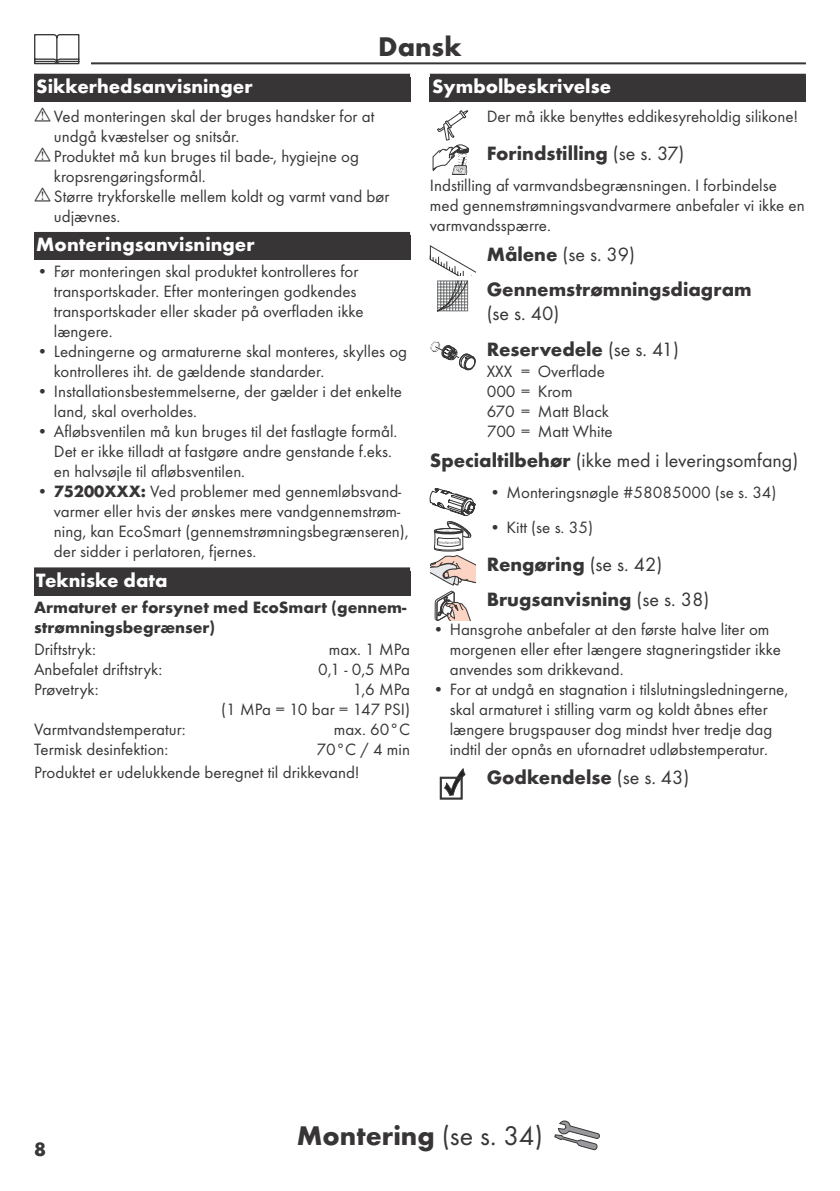
<style>
.page{position:relative;width:840px;height:1191px;background:#fff}
.page>*{position:absolute;margin:0;border:0;box-sizing:border-box;transform-origin:0 0}
.t1{font:700 28px "Futura TOT";color:#373535}
.t2{font:700 20px/35.4px "Futura TOT";color:#373535}
.t3{font:700 20px "Futura TOT";color:#fff}
.t4{font:20px "Futura TOT Boo";color:#373535}
.t5{font:17px/20px "Futura TOT Boo";color:#373535}
.t6{font:700 17px/20px "Futura TOT";color:#373535}
.s1{font-family:"Futura TOT";font-weight:700}
.s2{font-family:"Futura TOT Boo";font-weight:400}
</style>
<div class="page">
<hr style="left:34px;top:62px;width:771px;height:2px;background:#373535">
<div style="left:23px;top:34px;width:68px;height:34px;background:#fff"></div>
<svg style="left:34px;top:34px;width:45px;height:30px"></svg>
<svg style="left:554px;top:1120px;width:45px;height:30px"></svg>
<div style="left:34px;top:74px;width:376px;height:28px;background:#373535"></div>
<div style="left:34px;top:232px;width:376px;height:28px;background:#373535"></div>
<div style="left:34px;top:567px;width:376px;height:28px;background:#373535"></div>
<div style="left:429px;top:74px;width:376px;height:28px;background:#373535"></div>
<svg style="left:432px;top:110px;width:36px;height:65px"></svg>
<svg style="left:429px;top:245px;width:46px;height:66px"></svg>
<svg style="left:430px;top:340px;width:45px;height:30px"></svg>
<svg style="left:429px;top:488px;width:46px;height:97px"></svg>
<svg style="left:434px;top:591px;width:36px;height:30px"></svg>
<svg style="left:440px;top:769px;width:25px;height:30px"></svg>
<h1 class="t1" style="left:378px;top:29px;width:85px">Dansk</h1>
<p class="t3" style="left:36px;top:74px;width:218px">Sikkerhedsanvisninger</p>
<p class="t5" style="left:54px;top:106px;width:337px">Ved monteringen skal der bruges handsker for at undgå kvæstelser og snitsår.<br>Produktet må kun bruges til bade-, hygiejne og kropsrengøringsformål.<br>Større trykforskelle mellem koldt og varmt vand bør udjævnes.</p>
<p class="t3" style="left:36px;top:232px;width:220px">Monteringsanvisninger</p>
<p class="t5" style="left:54px;top:261px;width:311px;text-indent:-17px">• Før monteringen skal produktet kontrolleres for transportskader. Efter monteringen godkendes transportskader eller skader på overfladen ikke længere.</p>
<p class="t5" style="left:54px;top:341px;width:354px;text-indent:-17px">• Ledningerne og armaturerne skal monteres, skylles og kontrolleres iht. de gældende standarder.</p>
<p class="t5" style="left:54px;top:381px;width:349px;text-indent:-17px">• Installationsbestemmelserne, der gælder i det enkelte land, skal overholdes.</p>
<p class="t5" style="left:54px;top:421px;width:345px;text-indent:-17px">• Afløbsventilen må kun bruges til det fastlagte formål.<br>Det er ikke tilladt at fastgøre andre genstande f.eks. en halvsøjle til afløbsventilen.</p>
<p class="t5" style="left:54px;top:481px;width:356px;text-indent:-17px">• <span class="s1">75200XXX:</span> Ved problemer med gennemløbsvand&shy;varmer eller hvis der ønskes mere vandgennemstrøm&shy;ning, kan EcoSmart (gennemstrømningsbegrænseren), der sidder i perlatoren, fjernes.</p>
<p class="t3" style="left:36px;top:568px;width:133px">Tekniske data</p>
<p class="t6" style="left:34px;top:596px;width:373px">Armaturet er forsynet med EcoSmart (gennem&shy;strømningsbegrænser)</p>
<p class="t5" style="left:34px;top:639px;width:63px">Driftstryk:</p>
<p class="t5" style="left:329px;top:639px;width:83px">max. 1 MPa</p>
<p class="t5" style="left:34px;top:659px;width:130px">Anbefalet driftstryk:</p>
<p class="t5" style="left:318px;top:659px;width:93px">0,1 - 0,5 MPa</p>
<p class="t5" style="left:34px;top:679px;width:66px">Prøvetryk:</p>
<p class="t5" style="left:221px;top:679px;width:190px;text-align:right">1,6 MPa<br>(1 MPa = 10 bar = 147 PSI)</p>
<p class="t5" style="left:34px;top:719px;width:153px">Varmtvandstemperatur:</p>
<p class="t5" style="left:333px;top:719px;width:78px">max. 60°C</p>
<p class="t5" style="left:34px;top:739px;width:136px">Termisk desinfektion:</p>
<p class="t5" style="left:34px;top:738px;width:377px;line-height:22.8px;text-indent:282px">70°C / 4 min<br>Produktet er udelukkende beregnet til drikkevand!</p>
<p class="t3" style="left:432px;top:74px;width:180px">Symbolbeskrivelse</p>
<p class="t5" style="left:486px;top:106px;width:313px">Der må ikke benyttes eddikesyreholdig silikone!</p>
<p class="t2" style="left:486px;top:135px;width:199px">Forindstilling <span class="s2">(se s. 37)</span></p>
<p class="t5" style="left:429px;top:175px;width:376px">Indstilling af varmvandsbegrænsningen. I forbindelse med gennemstrømningsvandvarmere anbefaler vi ikke en varmvandsspærre.</p>
<p class="t4" style="left:486px;top:242px;width:150px"><span class="s1">Målene</span> (se s. 39)</p>
<p class="t2" style="left:486px;top:272px;width:266px">Gennemstrømningsdiagram</p>
<p class="t4" style="left:486px;top:302px;width:74px">(se s. 40)</p>
<p class="t2" style="left:486px;top:331px;width:194px">Reservedele <span class="s2">(se s. 41)</span></p>
<p class="t5" style="left:486px;top:361px;width:127px">XXX = Overflade<br>000 = Krom<br>670 = Matt Black<br>700 = Matt White</p>
<p class="t4" style="left:429px;top:448px;width:369px"><span class="s1">Specialtilbehør</span> (ikke med i leveringsomfang)</p>
<p class="t5" style="left:489px;top:482px;width:288px">• Monteringsnøgle #58085000 (se s. 34)</p>
<p class="t5" style="left:489px;top:517px;width:105px">• Kitt (se s. 35)</p>
<p class="t2" style="left:486px;top:546px;width:224px">Rengøring <span class="s2">(se s. 42)<br></span>Brugsanvisning <span class="s2">(se s. 38)</span></p>
<p class="t5" style="left:449px;top:619px;width:332px;text-indent:-17px">• Hansgrohe anbefaler at den første halve liter om morgenen eller efter længere stagneringstider ikke anvendes som drikkevand.</p>
<p class="t5" style="left:432px;top:679px;width:357px;text-align:center">• For at undgå en stagnation i tilslutningsledningerne, skal armaturet i stilling varm og koldt åbnes efter længere brugspauser dog mindst hver tredje dag indtil der opnås en ufornadret udløbstemperatur.</p>
<p class="t2" style="left:486px;top:759px;width:204px">Godkendelse <span class="s2">(se s. 43)</span></p>
<p class="t2" style="left:34px;top:1131px;width:13px">8</p>
<h1 class="t1" style="left:297px;top:1118px;width:247px">Montering <span class="s2">(se s. 34)</span></h1>
</div>
